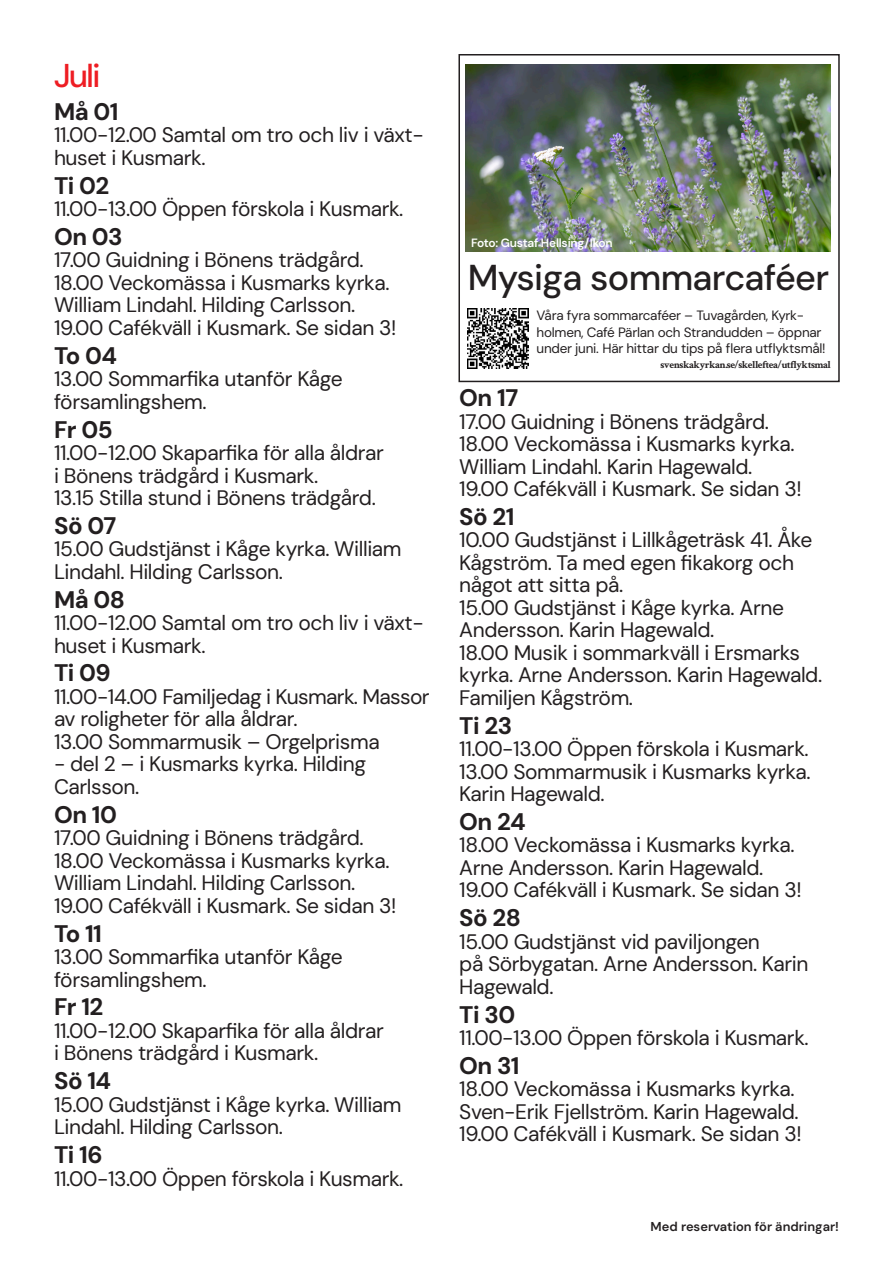
<style>
.page{position:relative;width:893px;height:1263px;background:#fff}
.page>*{position:absolute;margin:0;border:0;box-sizing:border-box;transform-origin:0 0}
.t1{font:500 36px "DM Sans";letter-spacing:-.02em;color:#231f20}
.VaxaManad{font:500 33px "DM Sans 36 pt";color:#ee1d23}
.Text{font:700 24px "DM Sans";letter-spacing:-.02em;color:#231f20}
.Text-2{font:21px/22.5px "DM Sans";letter-spacing:-.02em;color:#231f20}
.t2{font:13.5px/16.5px "DM Sans";letter-spacing:-.02em;color:#231f20}
.KontaktTitel{font:600 12.9px "DM Sans";color:#231f20}
.t3{font:600 12px "DM Sans";letter-spacing:-.02em;color:#fff}
.t4{font:700 10.5px "Crimson Svk";letter-spacing:-.05em;color:#231f20}
</style>
<div class="page">
<div style="left:458px;top:54px;width:382px;height:328px;border:2px solid #231f20"></div>
<img style="left:466px;top:64px;width:365px;height:187px">
<img style="left:468px;top:308px;width:60px;height:60px">
<p class="VaxaManad" style="left:54px;top:55px;width:48px">Juli</p>
<p class="Text" style="left:54px;top:96px;width:66px">Må 01</p>
<p class="Text-2" style="left:54px;top:124px;width:371px">11.00-12.00 Samtal om tro och liv i växt&shy;huset i Kusmark.</p>
<p class="Text" style="left:54px;top:170px;width:57px">Ti 02</p>
<p class="Text-2" style="left:54px;top:197px;width:351px">11.00-13.00 Öppen förskola i Kusmark.</p>
<p class="Text" style="left:54px;top:221px;width:70px">On 03</p>
<p class="Text-2" style="left:54px;top:249px;width:311px">17.00 Guidning i Bönens trädgård.</p>
<p class="Text-2" style="left:54px;top:271px;width:337px">18.00 Veckomässa i Kusmarks kyrka.<br>William Lindahl. Hilding Carlsson.</p>
<p class="Text-2" style="left:54px;top:316px;width:344px">19.00 Cafékväll i Kusmark. Se sidan 3!</p>
<p class="Text" style="left:54px;top:340px;width:65px">To 04</p>
<p class="Text-2" style="left:54px;top:368px;width:290px">13.00 Sommarfika utanför Kåge församlingshem.</p>
<p class="Text" style="left:54px;top:414px;width:60px">Fr 05</p>
<p class="Text-2" style="left:54px;top:441px;width:332px">11.00-12.00 Skaparfika för alla åldrar i Bönens trädgård i Kusmark.</p>
<p class="Text-2" style="left:54px;top:486px;width:323px">13.15 Stilla stund i Bönens trädgård.</p>
<p class="Text" style="left:54px;top:510px;width:64px">Sö 07</p>
<p class="Text-2" style="left:54px;top:538px;width:349px">15.00 Gudstjänst i Kåge kyrka. William<br>Lindahl. Hilding Carlsson.</p>
<p class="Text" style="left:54px;top:584px;width:73px">Må 08</p>
<p class="Text-2" style="left:54px;top:611px;width:371px">11.00-12.00 Samtal om tro och liv i växt&shy;huset i Kusmark.</p>
<p class="Text" style="left:54px;top:658px;width:58px">Ti 09</p>
<p class="Text-2" style="left:54px;top:685px;width:377px">11.00-14.00 Familjedag i Kusmark. Massor av roligheter för alla åldrar.</p>
<p class="Text-2" style="left:54px;top:730px;width:327px">13.00 Sommarmusik – Orgelprisma</p>
<p class="Text-2" style="left:54px;top:753px;width:314px">- del 2 – i Kusmarks kyrka. Hilding<br>Carlsson.</p>
<p class="Text" style="left:54px;top:799px;width:64px">On 10</p>
<p class="Text-2" style="left:54px;top:827px;width:311px">17.00 Guidning i Bönens trädgård.</p>
<p class="Text-2" style="left:54px;top:849px;width:337px">18.00 Veckomässa i Kusmarks kyrka.<br>William Lindahl. Hilding Carlsson.</p>
<p class="Text-2" style="left:54px;top:894px;width:344px">19.00 Cafékväll i Kusmark. Se sidan 3!</p>
<p class="Text" style="left:54px;top:918px;width:49px">To 11</p>
<p class="Text-2" style="left:54px;top:945px;width:290px">13.00 Sommarfika utanför Kåge församlingshem.</p>
<p class="Text" style="left:54px;top:992px;width:51px">Fr 12</p>
<p class="Text-2" style="left:54px;top:1019px;width:332px">11.00-12.00 Skaparfika för alla åldrar i Bönens trädgård i Kusmark.</p>
<p class="Text" style="left:54px;top:1066px;width:59px">Sö 14</p>
<p class="Text-2" style="left:54px;top:1093px;width:349px">15.00 Gudstjänst i Kåge kyrka. William<br>Lindahl. Hilding Carlsson.</p>
<p class="Text" style="left:54px;top:1139px;width:50px">Ti 16</p>
<p class="Text-2" style="left:54px;top:1167px;width:351px">11.00-13.00 Öppen förskola i Kusmark.</p>
<p class="t3" style="left:471px;top:235px;width:143px">Foto: Gustaf Hellsing/Ikon</p>
<p class="t1" style="left:468px;top:255px;width:363px">Mysiga sommarcaféer</p>
<p class="t2" style="left:537px;top:307px;width:290px">Våra fyra sommarcaféer – Tuvagården, Kyrk&shy;holmen, Café Pärlan och Strandudden – öppnar under juni. Här hittar du tips på flera utflyktsmål!</p>
<p class="t4" style="left:661px;top:358px;width:172px">svenskakyrkan.se/skelleftea/utflyktsmal</p>
<p class="Text" style="left:459px;top:382px;width:60px">On 17</p>
<p class="Text-2" style="left:459px;top:410px;width:311px">17.00 Guidning i Bönens trädgård.</p>
<p class="Text-2" style="left:459px;top:432px;width:337px">18.00 Veckomässa i Kusmarks kyrka.<br>William Lindahl. Karin Hagewald.</p>
<p class="Text-2" style="left:459px;top:477px;width:344px">19.00 Cafékväll i Kusmark. Se sidan 3!</p>
<p class="Text" style="left:459px;top:501px;width:57px">Sö 21</p>
<p class="Text-2" style="left:459px;top:529px;width:355px">10.00 Gudstjänst i Lillkågeträsk 41. Åke<br>Kågström. Ta med egen fikakorg och något att sitta på.</p>
<p class="Text-2" style="left:459px;top:596px;width:326px">15.00 Gudstjänst i Kåge kyrka. Arne<br>Andersson. Karin Hagewald.</p>
<p class="Text-2" style="left:459px;top:641px;width:364px">18.00 Musik i sommarkväll i Ersmarks kyrka. Arne Andersson. Karin Hagewald.<br>Familjen Kågström.</p>
<p class="Text" style="left:459px;top:710px;width:54px">Ti 23</p>
<p class="Text-2" style="left:459px;top:737px;width:351px">11.00-13.00 Öppen förskola i Kusmark.</p>
<p class="Text-2" style="left:459px;top:760px;width:353px">13.00 Sommarmusik i Kusmarks kyrka.<br>Karin Hagewald.</p>
<p class="Text" style="left:459px;top:806px;width:68px">On 24</p>
<p class="Text-2" style="left:459px;top:834px;width:337px">18.00 Veckomässa i Kusmarks kyrka.<br>Arne Andersson. Karin Hagewald.</p>
<p class="Text-2" style="left:459px;top:879px;width:344px">19.00 Cafékväll i Kusmark. Se sidan 3!</p>
<p class="Text" style="left:459px;top:903px;width:63px">Sö 28</p>
<p class="Text-2" style="left:459px;top:930px;width:351px">15.00 Gudstjänst vid paviljongen<br>på Sörbygatan. Arne Andersson. Karin<br>Hagewald.</p>
<p class="Text" style="left:459px;top:999px;width:57px">Ti 30</p>
<p class="Text-2" style="left:459px;top:1026px;width:351px">11.00-13.00 Öppen förskola i Kusmark.</p>
<p class="Text" style="left:459px;top:1050px;width:62px">On 31</p>
<p class="Text-2" style="left:459px;top:1078px;width:341px">18.00 Veckomässa i Kusmarks kyrka.<br>Sven-Erik Fjellström. Karin Hagewald.</p>
<p class="Text-2" style="left:459px;top:1123px;width:344px">19.00 Cafékväll i Kusmark. Se sidan 3!</p>
<p class="KontaktTitel" style="left:651px;top:1218px;width:190px">Med reservation för ändringar!</p>
</div>
